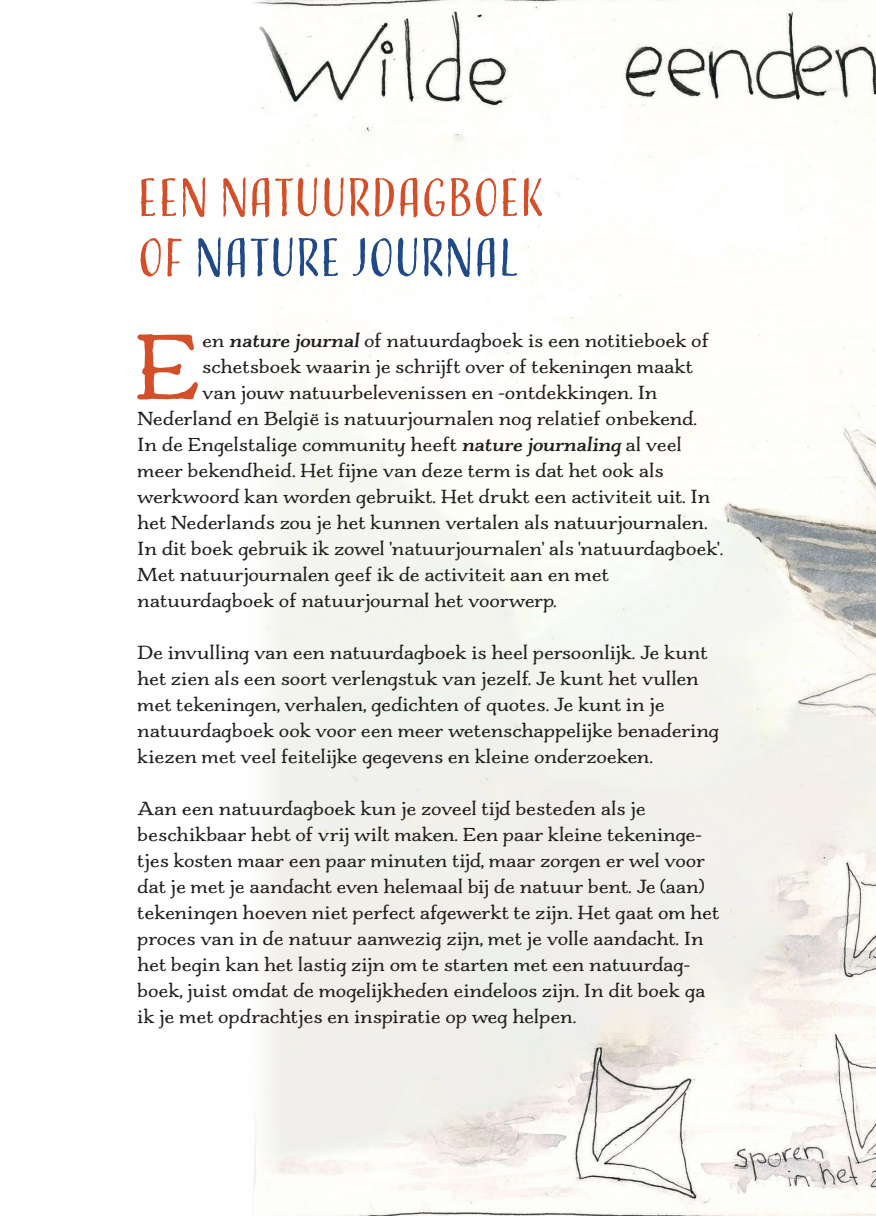
<style>
.page{position:relative;width:876px;height:1216px;background:#fff}
.page>*{position:absolute;margin:0;border:0;box-sizing:border-box;transform-origin:0 0}
.t1{font:98.6px "Charcuterie Serif";color:#d34f29}
.t2{font:50px/60px "Adorn Condensed Sans";letter-spacing:-.005em;color:#d34f29}
.t3{font:20px/26px "Charcuterie Serif";color:#231f20}
.s1{color:#204988}
.s2{font-weight:700}
</style>
<div class="page">
<img style="left:253px;top:0;width:622px;height:1215px">
<h2 class="t2" style="left:137px;top:171px;width:408px">EEN NATUURDAGBOEK<br>OF <span class="s1">NATURE JOURNAL</span></h2>
<h1 class="t1" style="left:134px;top:307px;width:70px">E</h1>
<p class="t3" style="left:202px;top:327px;width:508px">en <span class="s2">nature journal</span> of natuurdagboek is een notitieboek of</p>
<p class="t3" style="left:202px;top:353px;width:492px">schetsboek waarin je schrijft over of tekeningen maakt</p>
<p class="t3" style="left:202px;top:379px;width:456px">van jouw natuurbelevenissen en -ontdekkingen. In</p>
<p class="t3" style="left:137px;top:405px;width:561px">Nederland en België is natuurjournalen nog relatief onbekend.</p>
<p class="t3" style="left:137px;top:431px;width:545px">In de Engelstalige community heeft <span class="s2">nature journaling</span>al veel</p>
<p class="t3" style="left:137px;top:457px;width:527px">meer bekendheid. Het fijne van deze term is dat het ook als</p>
<p class="t3" style="left:137px;top:483px;width:574px">werkwoord kan worden gebruikt. Het drukt een activiteit uit. In</p>
<p class="t3" style="left:137px;top:509px;width:571px">het Nederlands zou je het kunnen vertalen als natuurjournalen.</p>
<p class="t3" style="left:137px;top:535px;width:587px">In dit boek gebruik ik zowel 'natuurjournalen' als 'natuurdagboek'.</p>
<p class="t3" style="left:137px;top:561px;width:473px">Met natuurjournalen geef ik de activiteit aan en met</p>
<p class="t3" style="left:137px;top:587px;width:421px">natuurdagboek of natuurjournal het voorwerp.</p>
<p class="t3" style="left:137px;top:639px;width:583px">De invulling van een natuurdagboek is heel persoonlijk. Je kunt het zien als een soort verlengstuk van jezelf. Je kunt het vullen met tekeningen, verhalen, gedichten of quotes. Je kunt in je natuurdagboek ook voor een meer wetenschappelijke benadering kiezen met veel feitelijke gegevens en kleine onderzoeken.</p>
<p class="t3" style="left:137px;top:795px;width:583px">Aan een natuurdagboek kun je zoveel tijd besteden als je beschikbaar hebt of vrij wilt maken. Een paar kleine tekeninge&shy;tjes kosten maar een paar minuten tijd, maar zorgen er wel voor dat je met je aandacht even helemaal bij de natuur bent. Je (aan) tekeningen hoeven niet perfect afgewerkt te zijn. Het gaat om het proces van in de natuur aanwezig zijn, met je volle aandacht. In het begin kan het lastig zijn om te starten met een natuurdag&shy;boek, juist omdat de mogelijkheden eindeloos zijn. In dit boek ga ik je met opdrachtjes en inspiratie op weg helpen.</p>
</div>
